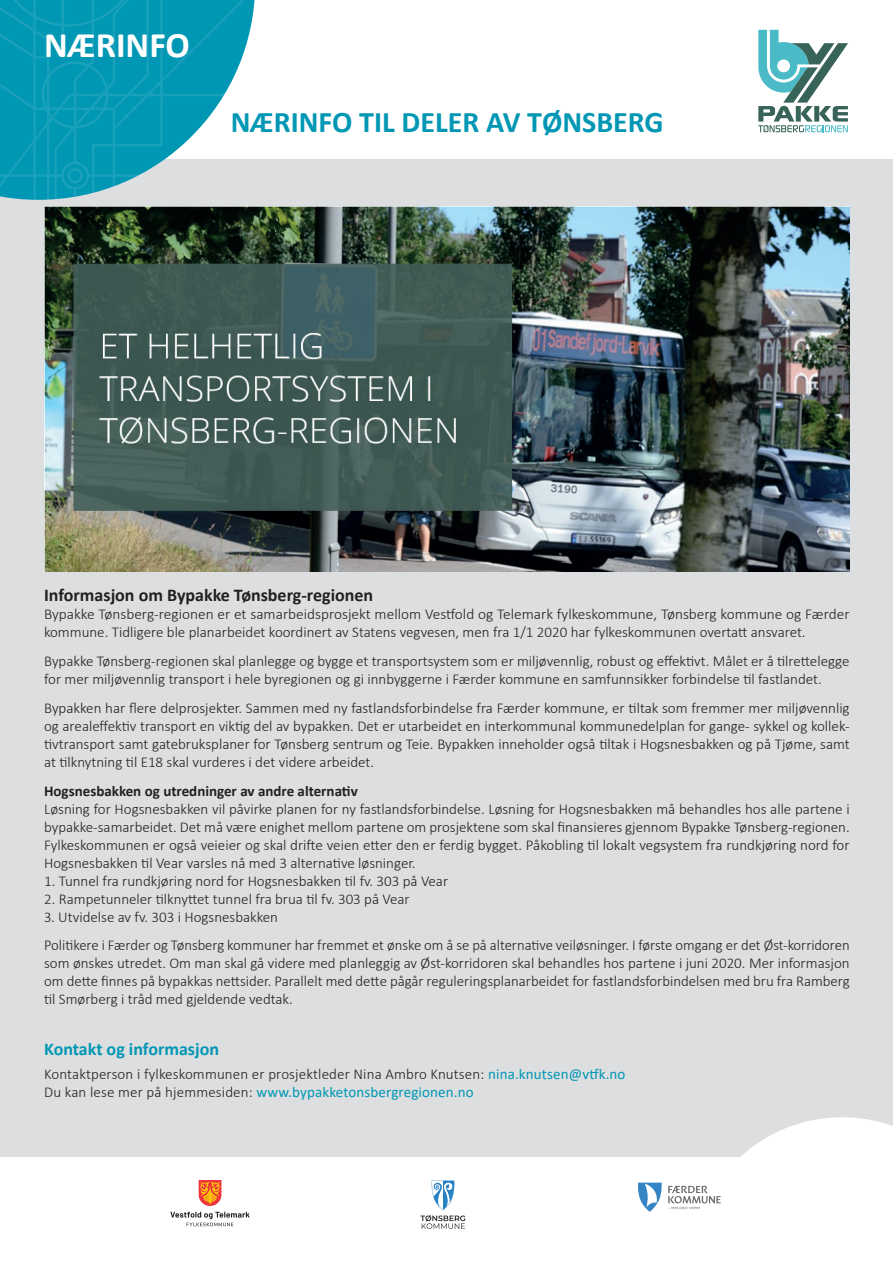
<style>
.page{position:relative;width:893px;height:1263px;background:#fff}
.page>*{position:absolute;margin:0;border:0;box-sizing:border-box;transform-origin:0 0}
.t1{font:700 36px "Calibri";color:#fff}
.t2{font:700 30px "Calibri";color:#0097b4}
.t3{font:700 18px "Calibri";color:#231f20}
.t4{font:700 18px "Calibri";color:#0097b4}
.t5{font:300 15px/18px "Calibri";color:#231f20}
.t6{font:700 15px "Calibri";color:#231f20}
.s1{font-weight:400;color:#0097b4}
</style>
<div class="page">
<div style="left:1px;top:160px;width:892px;height:997px;background:#dddee0"></div>
<svg style="left:758px;top:30px;width:90px;height:102px"></svg>
<svg style="left:0;top:0;width:254px;height:200px"></svg>
<svg style="left:638px;top:1182px;width:24px;height:30px"></svg>
<svg style="left:668px;top:1117px;width:225px;height:92px"></svg>
<svg style="left:420px;top:1181px;width:45px;height:48px"></svg>
<svg style="left:199px;top:1180px;width:22px;height:26px"></svg>
<svg style="left:170px;top:1212px;width:80px;height:14px"></svg>
<img style="left:44px;top:207px;width:806px;height:365px">
<h1 class="t1" style="left:44px;top:19px;width:147px">NÆRINFO</h1>
<h2 class="t2" style="left:231px;top:100px;width:434px">NÆRINFO TIL DELER AV TØNSBERG</h2>
<p class="t3" style="left:44px;top:582px;width:331px">Informasjon om Bypakke Tønsberg-regionen</p>
<p class="t5" style="left:44px;top:605px;width:807px">Bypakke Tønsberg-regionen er et samarbeidsprosjekt mellom Vestfold og Telemark fylkeskommune, Tønsberg kommune og Færder kommune. Tidligere ble planarbeidet koordinert av Statens vegvesen, men fra 1/1 2020 har fylkeskommunen overtatt ansvaret.</p>
<p class="t5" style="left:44px;top:652px;width:807px">Bypakke Tønsberg-regionen skal planlegge og bygge et transportsystem som er miljøvennlig, robust og effektivt. Målet er å tilrettelegge for mer miljøvennlig transport i hele byregionen og gi innbyggerne i Færder kommune en samfunnsikker forbindelse til fastlandet.</p>
<p class="t5" style="left:44px;top:699px;width:807px;text-align:justify">Bypakken har flere delprosjekter. Sammen med ny fastlandsforbindelse fra Færder kommune, er tiltak som fremmer mer miljøvennlig og arealeffektiv transport en viktig del av bypakken. Det er utarbeidet en interkommunal kommunedelplan for gange- sykkel og kollek&shy;tivtransport samt gatebruksplaner for Tønsberg sentrum og Teie. Bypakken inneholder også tiltak i Hogsnesbakken og på Tjøme, samt at tilknytning til E18 skal vurderes i det videre arbeidet.</p>
<p class="t6" style="left:44px;top:780px;width:315px">Hogsnesbakken og utredninger av andre alternativ</p>
<p class="t5" style="left:44px;top:799px;width:807px;text-align:justify">Løsning for Hogsnesbakken vil påvirke planen for ny fastlandsforbindelse. Løsning for Hogsnesbakken må behandles hos alle partene i bypakke-samarbeidet. Det må være enighet mellom partene om prosjektene som skal finansieres gjennom Bypakke Tønsberg-regionen.<br>Fylkeskommunen er også veieier og skal drifte veien etter den er ferdig bygget. Påkobling til lokalt vegsystem fra rundkjøring nord for Hogsnesbakken til Vear varsles nå med 3 alternative løsninger.</p>
<p class="t5" style="left:44px;top:871px;width:406px">1. Tunnel fra rundkjøring nord for Hogsnesbakken til fv. 303 på Vear</p>
<p class="t5" style="left:44px;top:889px;width:367px">2. Rampetunneler tilknyttet tunnel fra brua til fv. 303 på Vear</p>
<p class="t5" style="left:44px;top:902px;width:807px;line-height:28.8px">3. Utvidelse av fv. 303 i Hogsnesbakken<br>Politikere i Færder og Tønsberg kommuner har fremmet et ønske om å se på alternative veiløsninger. I første omgang er det Øst-korridoren</p>
<p class="t5" style="left:44px;top:954px;width:807px;text-align:justify">som ønskes utredet. Om man skal gå videre med planleggig av Øst-korridoren skal behandles hos partene i juni 2020. Mer informasjon om dette finnes på bypakkas nettsider. Parallelt med dette pågår reguleringsplanarbeidet for fastlandsforbindelsen med bru fra Ramberg til Smørberg i tråd med gjeldende vedtak.</p>
<p class="t4" style="left:44px;top:1037px;width:176px">Kontakt og informasjon</p>
<p class="t5" style="left:44px;top:1065px;width:583px">Kontaktperson i fylkeskommunen er prosjektleder Nina Ambro Knutsen: <span class="s1">nina.knutsen@vtfk.no<br></span>Du kan lese mer på hjemmesiden: <span class="s1">www.bypakketonsbergregionen.no</span></p>
</div>
